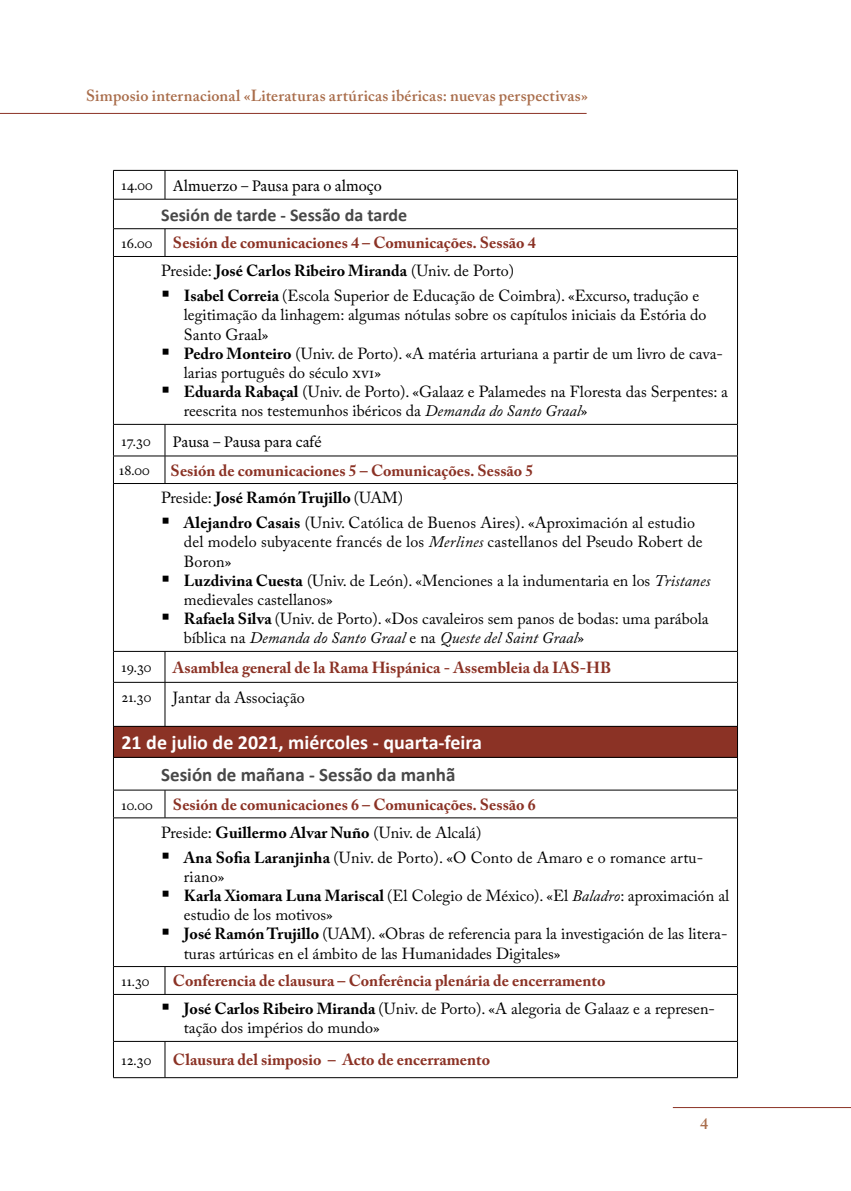
<style>
.page{position:relative;width:851px;height:1191px;background:#fff}
.page>*{position:absolute;margin:0;border:0;box-sizing:border-box;transform-origin:0 0}
.t1{font:700 20px "Calibri";color:#fff}
.t2{font:700 19px "Calibri";color:#484848}
.t3{font:700 18px "Calibri";color:#484848}
.t4{font:16px/19.2px "Adobe Caslon Pro";color:#000}
.t5{font:700 16px/27.8px "Adobe Caslon Pro";color:#8b3225}
.t6{font:600 16px "Adobe Caslon Pro";letter-spacing:.015em;color:#a96d4b}
.t7{font:16px "Rongel";color:#000}
.t8{font:14px "Rongel";color:#000}
.s1{font-weight:400;color:#000}
.s2{color:#000}
.s3{font-weight:700}
.s4{font-style:italic}
</style>
<div class="page">
<hr style="left:0;top:113px;width:586px;height:1px;background:#8b3225">
<hr style="left:672px;top:1107px;width:178px;height:1px;background:#8b3225">
<div style="left:113px;top:726px;width:624px;height:31px;background:#8b3225"></div>
<hr style="left:113px;top:170px;width:52px;height:1px;background:#000">
<hr style="left:165px;top:170px;width:572px;height:1px;background:#000">
<svg style="left:165px;top:171px;width:1px;height:28px"></svg>
<svg style="left:165px;top:229px;width:1px;height:27px"></svg>
<hr style="left:113px;top:256px;width:52px;height:1px;background:#000">
<hr style="left:113px;top:257px;width:1px;height:167px;background:#000">
<hr style="left:165px;top:256px;width:572px;height:1px;background:#000">
<hr style="left:737px;top:257px;width:1px;height:167px;background:#000">
<hr style="left:113px;top:424px;width:52px;height:1px;background:#000">
<hr style="left:113px;top:424px;width:1px;height:32px;background:#000">
<hr style="left:165px;top:424px;width:572px;height:1px;background:#000">
<hr style="left:165px;top:424px;width:1px;height:32px;background:#000">
<hr style="left:737px;top:424px;width:1px;height:32px;background:#000">
<hr style="left:113px;top:455px;width:52px;height:1px;background:#000">
<svg style="left:113px;top:456px;width:1px;height:27px"></svg>
<hr style="left:165px;top:455px;width:572px;height:1px;background:#000">
<svg style="left:165px;top:456px;width:1px;height:27px"></svg>
<svg style="left:737px;top:456px;width:1px;height:27px"></svg>
<hr style="left:113px;top:199px;width:52px;height:1px;background:#000">
<svg style="left:113px;top:171px;width:1px;height:85px"></svg>
<hr style="left:165px;top:199px;width:572px;height:1px;background:#000">
<svg style="left:737px;top:171px;width:1px;height:85px"></svg>
<hr style="left:113px;top:228px;width:52px;height:1px;background:#000">
<hr style="left:165px;top:228px;width:572px;height:1px;background:#000">
<hr style="left:113px;top:483px;width:52px;height:1px;background:#000">
<hr style="left:113px;top:484px;width:1px;height:167px;background:#000">
<hr style="left:165px;top:483px;width:572px;height:1px;background:#000">
<hr style="left:737px;top:484px;width:1px;height:167px;background:#000">
<hr style="left:113px;top:651px;width:52px;height:1px;background:#000">
<hr style="left:113px;top:651px;width:1px;height:31px;background:#000">
<hr style="left:165px;top:651px;width:572px;height:1px;background:#000">
<hr style="left:165px;top:651px;width:1px;height:31px;background:#000">
<hr style="left:737px;top:651px;width:1px;height:31px;background:#000">
<hr style="left:113px;top:682px;width:52px;height:1px;background:#000">
<hr style="left:113px;top:682px;width:1px;height:44px;background:#000">
<hr style="left:165px;top:682px;width:572px;height:1px;background:#000">
<hr style="left:165px;top:682px;width:1px;height:44px;background:#000">
<hr style="left:737px;top:682px;width:1px;height:44px;background:#000">
<hr style="left:113px;top:726px;width:52px;height:1px;background:#000">
<hr style="left:113px;top:726px;width:1px;height:31px;background:#000">
<hr style="left:165px;top:726px;width:572px;height:1px;background:#000">
<hr style="left:737px;top:726px;width:1px;height:31px;background:#000">
<hr style="left:113px;top:757px;width:52px;height:1px;background:#000">
<hr style="left:113px;top:757px;width:1px;height:33px;background:#000">
<hr style="left:165px;top:757px;width:572px;height:1px;background:#000">
<hr style="left:737px;top:757px;width:1px;height:33px;background:#000">
<hr style="left:113px;top:789px;width:52px;height:1px;background:#000">
<svg style="left:113px;top:790px;width:1px;height:27px"></svg>
<hr style="left:165px;top:789px;width:572px;height:1px;background:#000">
<svg style="left:165px;top:790px;width:1px;height:27px"></svg>
<svg style="left:737px;top:790px;width:1px;height:27px"></svg>
<hr style="left:113px;top:817px;width:52px;height:1px;background:#000">
<hr style="left:113px;top:818px;width:1px;height:148px;background:#000">
<hr style="left:165px;top:817px;width:572px;height:1px;background:#000">
<hr style="left:737px;top:818px;width:1px;height:148px;background:#000">
<hr style="left:113px;top:966px;width:52px;height:1px;background:#000">
<svg style="left:113px;top:966px;width:1px;height:28px"></svg>
<hr style="left:165px;top:966px;width:572px;height:1px;background:#000">
<svg style="left:165px;top:966px;width:1px;height:28px"></svg>
<svg style="left:737px;top:966px;width:1px;height:28px"></svg>
<hr style="left:113px;top:994px;width:52px;height:1px;background:#000">
<hr style="left:113px;top:994px;width:1px;height:47px;background:#000">
<hr style="left:165px;top:994px;width:572px;height:1px;background:#000">
<hr style="left:737px;top:994px;width:1px;height:47px;background:#000">
<hr style="left:113px;top:1041px;width:52px;height:1px;background:#000">
<hr style="left:113px;top:1041px;width:1px;height:36px;background:#000">
<hr style="left:165px;top:1041px;width:572px;height:1px;background:#000">
<hr style="left:165px;top:1041px;width:1px;height:36px;background:#000">
<hr style="left:737px;top:1041px;width:1px;height:36px;background:#000">
<hr style="left:113px;top:1077px;width:52px;height:1px;background:#000">
<hr style="left:165px;top:1077px;width:572px;height:1px;background:#000">
<p class="t6" style="left:86px;top:86px;width:503px">Simposio internacional «Literaturas artúricas ibéricas: nuevas perspectivas»</p>
<p class="t8" style="left:121px;top:177px;width:33px">14.00</p>
<p class="t7" style="left:173px;top:176px;width:210px">Almuerzo – Pausa para o almoço</p>
<p class="t3" style="left:161px;top:202px;width:247px">Sesión de tarde - Sessão da tarde</p>
<p class="t8" style="left:121px;top:235px;width:32px">16.00</p>
<p class="t5" style="left:161px;top:229px;width:376px;text-indent:12px">Sesión de comunicaciones 4 – Comunicações. Sessão 4<br><span class="s1">Preside:</span> <span class="s2">José Carlos Ribeiro Miranda</span> <span class="s1">(Univ. de Porto)</span></p>
<p class="t4" style="left:184px;top:286px;width:524px;text-indent:-23px">▪ <span class="s3">Isabel Correia</span> (Escola Superior de Educação de Coimbra). «Excurso, tradução e legitimação da linhagem: algumas nótulas sobre os capítulos iniciais da Estória do<br>Santo Graal»</p>
<p class="t4" style="left:184px;top:343px;width:540px;text-indent:-23px">▪ <span class="s3">Pedro Monteiro</span> (Univ. de Porto). «A matéria arturiana a partir de um livro de cava&shy;larias português do século xvi»</p>
<p class="t4" style="left:184px;top:382px;width:545px;text-indent:-23px">▪ <span class="s3">Eduarda Rabaçal</span> (Univ. de Porto). «Galaaz e Palamedes na Floresta das Serpentes: a reescrita nos testemunhos ibéricos da <span class="s4">Demanda do Santo Graal</span>»</p>
<p class="t8" style="left:121px;top:432px;width:31px">17.30</p>
<p class="t7" style="left:173px;top:431px;width:150px">Pausa – Pausa para café</p>
<p class="t8" style="left:119px;top:462px;width:32px">18.00</p>
<p class="t5" style="left:161px;top:456px;width:373px;text-indent:9px">Sesión de comunicaciones 5 – Comunicações. Sessão 5<br><span class="s1">Preside:</span> <span class="s2">José Ramón Trujillo</span> <span class="s1">(UAM)</span></p>
<p class="t4" style="left:184px;top:513px;width:520px;text-indent:-23px">▪ <span class="s3">Alejandro Casais</span> (Univ. Católica de Buenos Aires). «Aproximación al estudio del modelo subyacente francés de los <span class="s4">Merlines</span> castellanos del Pseudo Robert de<br>Boron»</p>
<p class="t4" style="left:184px;top:570px;width:528px;text-indent:-23px">▪ <span class="s3">Luzdivina Cuesta</span> (Univ. de León). «Menciones a la indumentaria en los <span class="s4">Tristanes </span>medievales castellanos»</p>
<p class="t4" style="left:184px;top:609px;width:526px;text-indent:-23px">▪ <span class="s3">Rafaela Silva</span> (Univ. de Porto). «Dos cavaleiros sem panos de bodas: uma parábola bíblica na <span class="s4">Demanda do Santo Graal</span> e na <span class="s4">Queste del Saint Graal</span>»</p>
<p class="t8" style="left:121px;top:659px;width:32px">19.30</p>
<p class="t5" style="left:173px;top:653px;width:439px">Asamblea general de la Rama Hispánica - Assembleia da IAS-HB</p>
<p class="t8" style="left:121px;top:688px;width:31px">21.30</p>
<p class="t4" style="left:173px;top:688px;width:133px">Jantar da Associação</p>
<p class="t1" style="left:121px;top:728px;width:362px">21 de julio de 2021, miércoles - quarta-feira</p>
<p class="t2" style="left:161px;top:761px;width:296px">Sesión de mañana - Sessão da manhã</p>
<p class="t8" style="left:121px;top:796px;width:33px">10.00</p>
<p class="t5" style="left:161px;top:790px;width:376px;text-indent:12px">Sesión de comunicaciones 6 – Comunicações. Sessão 6<br><span class="s1">Preside:</span> <span class="s2">Guillermo Alvar Nuño</span> <span class="s1">(Univ. de Alcalá)</span></p>
<p class="t4" style="left:184px;top:847px;width:521px;text-indent:-23px">▪ <span class="s3">Ana Sofia Laranjinha</span> (Univ. de Porto). «O Conto de Amaro e o romance artu&shy;riano»</p>
<p class="t4" style="left:184px;top:885px;width:547px;text-indent:-23px">▪ <span class="s3">Karla Xiomara Luna Mariscal</span> (El Colegio de México). «El <span class="s4">Baladro</span>: aproximación al estudio de los motivos»</p>
<p class="t4" style="left:184px;top:924px;width:545px;text-indent:-23px">▪ <span class="s3">José Ramón Trujillo</span> (UAM). «Obras de referencia para la investigación de las litera&shy;turas artúricas en el ámbito de las Humanidades Digitales»</p>
<p class="t8" style="left:121px;top:973px;width:30px">11.30</p>
<p class="t5" style="left:173px;top:967px;width:434px">Conferencia de clausura – Conferência plenária de encerramento</p>
<p class="t4" style="left:184px;top:999px;width:532px;text-indent:-23px">▪ <span class="s3">José Carlos Ribeiro Miranda</span> (Univ. de Porto). «A alegoria de Galaaz e a represen&shy;tação dos impérios do mundo»</p>
<p class="t8" style="left:121px;top:1052px;width:31px">12.30</p>
<p class="t5" style="left:173px;top:1046px;width:318px">Clausura del simposio – Acto de encerramento</p>
<p class="t6" style="left:700px;top:1114px;width:9px">4</p>
</div>
